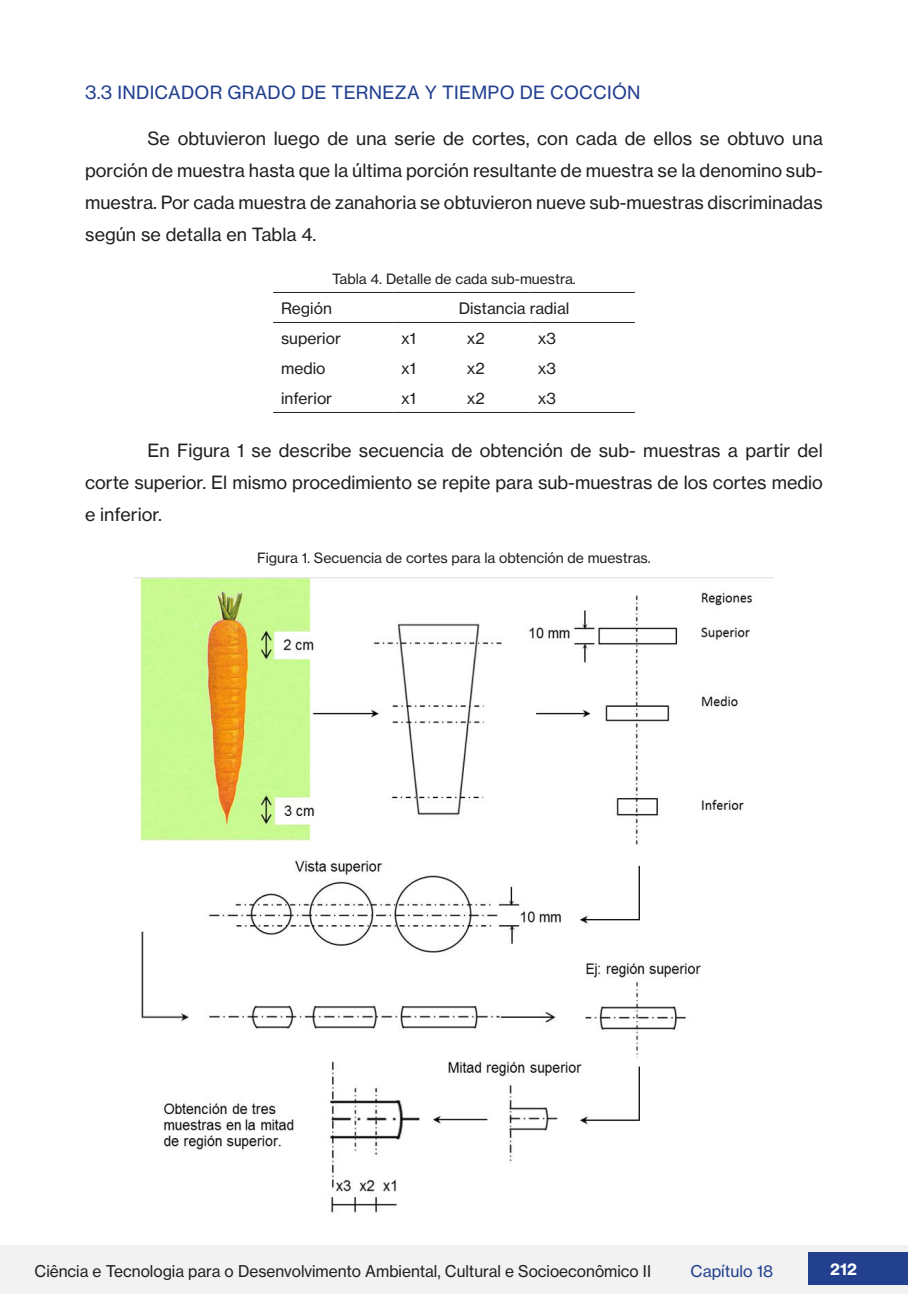
<style>
.page{position:relative;width:908px;height:1304px;background:#fff}
.page>*{position:absolute;margin:0;border:0;box-sizing:border-box;transform-origin:0 0}
.CORPO_DO_TEXTO_ATUAL{font:18px/32px "N Haas Grotesk TX Pro 55 Rg";color:#231f20;text-align:justify}
.SUBTITULOS_2_N{font:18px "N Haas Grotesk TX Pro 55 Rg";letter-spacing:.015em;color:#23408f}
.t1{font:16px "N Haas Grotesk TX Pro 55 Rg";color:#231f20}
.t2{font:16px "N Haas Grotesk TX Pro 55 Rg";color:#23408f}
.t3{font:16px "N Haas Grotesk TX Pro 75 Bd";color:#fff}
.t4{font:15.6px "N Haas Grotesk TX Pro 55 Rg";color:#231f20}
.LEGENDAS_DE_TABELAS{font:14px "N Haas Grotesk TX Pro 55 Rg";color:#231f20}
</style>
<div class="page">
<div style="left:0;top:1245px;width:907px;height:49px;background:#f2f2f2"></div>
<div style="left:808px;top:1252px;width:99px;height:33px;background:#23408f"></div>
<hr style="left:273px;top:292px;width:120px;height:1px;background:#231f20">
<hr style="left:393px;top:292px;width:65px;height:1px;background:#231f20">
<hr style="left:458px;top:292px;width:71px;height:1px;background:#231f20">
<hr style="left:529px;top:292px;width:105px;height:1px;background:#231f20">
<hr style="left:273px;top:322px;width:120px;height:1px;background:#231f20">
<hr style="left:393px;top:322px;width:65px;height:1px;background:#231f20">
<hr style="left:458px;top:322px;width:71px;height:1px;background:#231f20">
<hr style="left:529px;top:322px;width:105px;height:1px;background:#231f20">
<hr style="left:273px;top:412px;width:120px;height:1px;background:#231f20">
<hr style="left:393px;top:412px;width:65px;height:1px;background:#231f20">
<hr style="left:458px;top:412px;width:71px;height:1px;background:#231f20">
<hr style="left:529px;top:412px;width:105px;height:1px;background:#231f20">
<img style="left:134px;top:577px;width:639px;height:636px">
<p class="SUBTITULOS_2_N" style="left:85px;top:81px;width:556px">3.3 INDICADOR GRADO DE TERNEZA Y TIEMPO DE COCCIÓN</p>
<p class="CORPO_DO_TEXTO_ATUAL" style="left:85px;top:123px;width:739px;text-indent:62px">Se obtuvieron luego de una serie de cortes, con cada de ellos se obtuvo una porción de muestra hasta que la última porción resultante de muestra se la denomino sub&shy;muestra. Por cada muestra de zanahoria se obtuvieron nueve sub-muestras discriminadas según se detalla en Tabla 4.</p>
<p class="LEGENDAS_DE_TABELAS" style="left:332px;top:270px;width:245px">Tabla 4. Detalle de cada sub-muestra.</p>
<p class="t4" style="left:281px;top:299px;width:52px">Región</p>
<p class="t4" style="left:458px;top:299px;width:112px">Distancia radial</p>
<p class="t4" style="left:281px;top:329px;width:61px">superior</p>
<p class="t4" style="left:401px;top:329px;width:16px">x1</p>
<p class="t4" style="left:466px;top:329px;width:20px">x2</p>
<p class="t4" style="left:537px;top:329px;width:20px">x3</p>
<p class="t4" style="left:281px;top:359px;width:46px">medio</p>
<p class="t4" style="left:401px;top:359px;width:16px">x1</p>
<p class="t4" style="left:466px;top:359px;width:20px">x2</p>
<p class="t4" style="left:537px;top:359px;width:20px">x3</p>
<p class="t4" style="left:281px;top:389px;width:53px">inferior</p>
<p class="t4" style="left:401px;top:389px;width:16px">x1</p>
<p class="t4" style="left:466px;top:389px;width:20px">x2</p>
<p class="t4" style="left:537px;top:389px;width:20px">x3</p>
<p class="CORPO_DO_TEXTO_ATUAL" style="left:85px;top:434px;width:738px;text-indent:62px">En Figura 1 se describe secuencia de obtención de sub- muestras a partir del corte superior. El mismo procedimiento se repite para sub-muestras de los cortes medio e inferior.</p>
<p class="LEGENDAS_DE_TABELAS" style="left:257px;top:550px;width:395px">Figura 1. Secuencia de cortes para la obtención de muestras.</p>
<p class="t1" style="left:35px;top:1261px;width:617px">Ciência e Tecnologia para o Desenvolvimento Ambiental, Cultural e Socioeconômico II</p>
<p class="t2" style="left:690px;top:1261px;width:84px">Capítulo 18</p>
<p class="t3" style="left:829px;top:1259px;width:28px">212</p>
</div>
